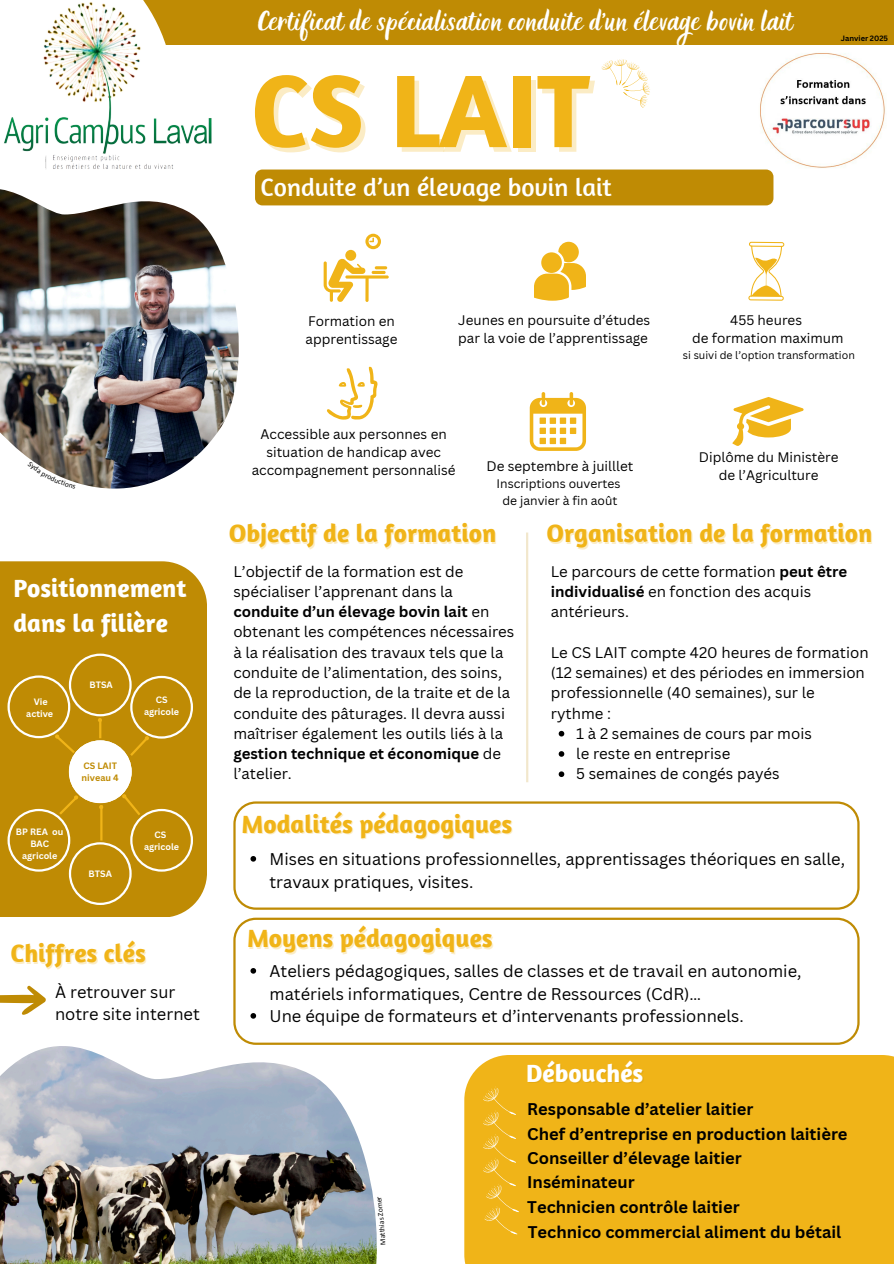
<style>
.page{position:relative;width:894px;height:1264px;background:#fff}
.page>*{position:absolute;margin:0;border:0;box-sizing:border-box;transform-origin:0 0}
.t1{font:700 105px "Amaranth";color:#f0b418}
.t2{font:700 25.5px "Amaranth";color:#f0b418}
.t3{font:700 25.5px "Amaranth";color:#fff}
.t4{font:25.5px "Amaranth";color:#fff}
.t5{font:21.75px "Holla";color:#fff}
.t6{font:16.5px/22.5px "Canva Sans";color:#000}
.t7{font:700 16.5px "Canva Sans";color:#000}
.t8{font:15px/20.2px "Canva Sans";color:#000}
.t9{font:13.5px/18px "Canva Sans";color:#000}
.t10{font:12.15px "Canva Sans";color:#000}
.t11{font:10.65px "Canva Sans";color:#000}
.t12{font:700 9px/12px "Canva Sans";color:#fff;text-align:center}
.t13{font:700 9px "Canva Sans";color:#bf8b04}
.t14{font:700 7.5px "Canva Sans";color:#000}
.t15{font:7.5px "Calibri";color:#000}
.s1{font-weight:700}
</style>
<div class="page">
<div style="left:25px;top:0;width:868px;height:45px;background:#bf8b04"></div>
<img style="left:4px;top:0;width:208px;height:169px">
<img style="left:0;top:189px;width:239px;height:299px">
<svg style="left:534px;top:242px;width:51px;height:58px"></svg>
<svg style="left:748px;top:242px;width:36px;height:58px"></svg>
<svg style="left:732px;top:397px;width:70px;height:49px"></svg>
<svg style="left:529px;top:392px;width:57px;height:58px"></svg>
<div style="left:539px;top:417px;width:7px;height:7px;background:#f0b418"></div>
<div style="left:539px;top:427px;width:7px;height:7px;background:#f0b418"></div>
<div style="left:539px;top:438px;width:7px;height:6px;background:#f0b418"></div>
<div style="left:549px;top:417px;width:7px;height:7px;background:#f0b418"></div>
<div style="left:549px;top:427px;width:7px;height:7px;background:#f0b418"></div>
<div style="left:549px;top:438px;width:7px;height:6px;background:#f0b418"></div>
<div style="left:559px;top:417px;width:7px;height:7px;background:#f0b418"></div>
<div style="left:559px;top:427px;width:7px;height:7px;background:#f0b418"></div>
<div style="left:559px;top:438px;width:7px;height:6px;background:#f0b418"></div>
<div style="left:569px;top:417px;width:7px;height:7px;background:#f0b418"></div>
<div style="left:569px;top:427px;width:7px;height:7px;background:#f0b418"></div>
<img style="left:0;top:1046px;width:377px;height:217px">
<div style="left:464px;top:1055px;width:429px;height:208px;background:#f0b418"></div>
<svg style="left:233px;top:801px;width:626px;height:108px"></svg>
<svg style="left:233px;top:917px;width:626px;height:127px"></svg>
<svg style="left:0;top:985px;width:46px;height:29px"></svg>
<svg style="left:601px;top:59px;width:49px;height:49px"></svg>
<svg style="left:323px;top:234px;width:65px;height:68px"></svg>
<div style="left:0;top:561px;width:207px;height:356px;background:#bf8b04"></div>
<img style="left:760px;top:53px;width:125px;height:115px">
<hr style="left:526px;top:532px;width:2px;height:250px;background:#bf8b04">
<svg style="left:480px;top:1083px;width:45px;height:151px;background:#f0b723"></svg>
<svg style="left:327px;top:366px;width:51px;height:54px"></svg>
<div style="left:255px;top:169px;width:518px;height:36px;background:#bf8b04"></div>
<svg style="left:250px;top:856px;width:6px;height:5px"></svg>
<svg style="left:250px;top:968px;width:6px;height:5px"></svg>
<svg style="left:250px;top:1013px;width:6px;height:5px"></svg>
<svg style="left:558px;top:731px;width:6px;height:5px"></svg>
<svg style="left:558px;top:751px;width:6px;height:5px"></svg>
<svg style="left:558px;top:771px;width:6px;height:6px"></svg>
<svg style="left:8px;top:653px;width:185px;height:252px;background:#c79923"></svg>
<svg style="left:28px;top:461px;width:48px;height:27px"></svg>
<p class="t5" style="left:258px;top:9px;width:536px">Certificat de spécialisation conduite d’un élevage bovin lait</p>
<p class="t1" style="left:251px;top:45px;width:341px">CS LAIT</p>
<h1 class="t4" style="left:260px;top:171px;width:352px">Conduite d’un élevage bovin lait</h1>
<p class="t14" style="left:840px;top:33px;width:49px">Janvier 2025</p>
<p class="t3" style="left:13px;top:572px;width:175px">Positionnement</p>
<p class="t3" style="left:13px;top:606px;width:156px">dans la filière</p>
<h2 class="t12" style="left:34px;top:695px;width:15px">Vie</h2>
<p class="t12" style="left:26px;top:707px;width:28px">active</p>
<p class="t12" style="left:16px;top:825px;width:49px">BP REA ou</p>
<p class="t12" style="left:22px;top:837px;width:37px">BAC agricole</p>
<p class="t12" style="left:89px;top:678px;width:25px">BTSA</p>
<p class="t13" style="left:83px;top:759px;width:35px">CS LAIT</p>
<h2 class="t13" style="left:82px;top:771px;width:39px">niveau 4</h2>
<p class="t12" style="left:89px;top:867px;width:25px">BTSA</p>
<p class="t12" style="left:144px;top:693px;width:37px">CS agricole</p>
<p class="t12" style="left:155px;top:828px;width:13px">CS</p>
<p class="t12" style="left:144px;top:840px;width:37px">agricole</p>
<p class="t2" style="left:10px;top:937px;width:137px">Chiffres clés</p>
<p class="t6" style="left:55px;top:979px;width:146px">À retrouver sur notre site internet</p>
<h3 class="t9" style="left:305px;top:311px;width:93px">Formation en apprentissage</h3>
<p class="t9" style="left:730px;top:310px;width:73px">455 heures</p>
<p class="t9" style="left:458px;top:310px;width:193px">Jeunes en poursuite d’études par la voie de l’apprentissage</p>
<p class="t9" style="left:692px;top:328px;width:153px">de formation maximum</p>
<p class="t9" style="left:252px;top:425px;width:205px;text-align:center">Accessible aux personnes en situation de handicap avec accompagnement personnalisé</p>
<p class="t11" style="left:682px;top:347px;width:173px">si suivi de l’option transformation</p>
<p class="t9" style="left:486px;top:457px;width:148px">De septembre à juilllet</p>
<p class="t9" style="left:698px;top:448px;width:141px;text-align:center">Diplôme du Ministère de l’Agriculture</p>
<p class="t10" style="left:496px;top:475px;width:125px">Inscriptions ouvertes</p>
<p class="t10" style="left:502px;top:491px;width:116px">de janvier à fin août</p>
<p class="t2" style="left:229px;top:517px;width:269px">Objectif de la formation</p>
<p class="t2" style="left:546px;top:517px;width:327px">Organisation de la formation</p>
<p class="t8" style="left:233px;top:560px;width:282px">L’objectif de la formation est de spécialiser l’apprenant dans la <span class="s1">conduite d’un élevage bovin lait</span> en obtenant les compétences nécessaires à la réalisation des travaux tels que la conduite de l’alimentation, des soins, de la reproduction, de la traite et de la conduite des pâturages. Il devra aussi maîtriser également les outils liés à la <span class="s1">gestion technique et économique</span> de l’atelier.</p>
<p class="t8" style="left:550px;top:560px;width:298px">Le parcours de cette formation <span class="s1">peut être individualisé</span> en fonction des acquis antérieurs.</p>
<p class="t8" style="left:550px;top:641px;width:319px">Le CS LAIT compte 420 heures de formation (12 semaines) et des périodes en immersion professionnelle (40 semaines), sur le rythme :</p>
<h2 class="t8" style="left:576px;top:722px;width:237px">1 à 2 semaines de cours par mois</h2>
<p class="t8" style="left:576px;top:743px;width:155px">le reste en entreprise</p>
<p class="t8" style="left:576px;top:763px;width:205px">5 semaines de congés payés</p>
<p class="t2" style="left:241px;top:808px;width:272px">Modalités pédagogiques</p>
<p class="t6" style="left:269px;top:847px;width:577px">Mises en situations professionnelles, apprentissages théoriques en salle, travaux pratiques, visites.</p>
<p class="t2" style="left:247px;top:922px;width:247px">Moyens pédagogiques</p>
<p class="t6" style="left:269px;top:959px;width:533px">Ateliers pédagogiques, salles de classes et de travail en autonomie, matériels informatiques, Centre de Ressources (CdR)…</p>
<p class="t6" style="left:269px;top:1004px;width:475px">Une équipe de formateurs et d’intervenants professionnels.</p>
<p class="t3" style="left:526px;top:1056px;width:119px">Débouchés</p>
<p class="t7" style="left:527px;top:1097px;width:228px">Responsable d’atelier laitier</p>
<p class="t7" style="left:527px;top:1122px;width:322px">Chef d’entreprise en production laitière</p>
<h2 class="t7" style="left:527px;top:1146px;width:216px">Conseiller d’élevage laitier</h2>
<p class="t15" style="left:378px;top:1226px;width:15px;rotate:-95deg">ias Z</p>
<p class="t15" style="left:379px;top:1238px;width:14px;rotate:-94deg">atth</p>
<p class="t7" style="left:527px;top:1170px;width:109px">Inséminateur</p>
<p class="t7" style="left:527px;top:1195px;width:214px">Technicien contrôle laitier</p>
<p class="t7" style="left:527px;top:1220px;width:315px">Technico commercial aliment du bétail</p>
</div>
